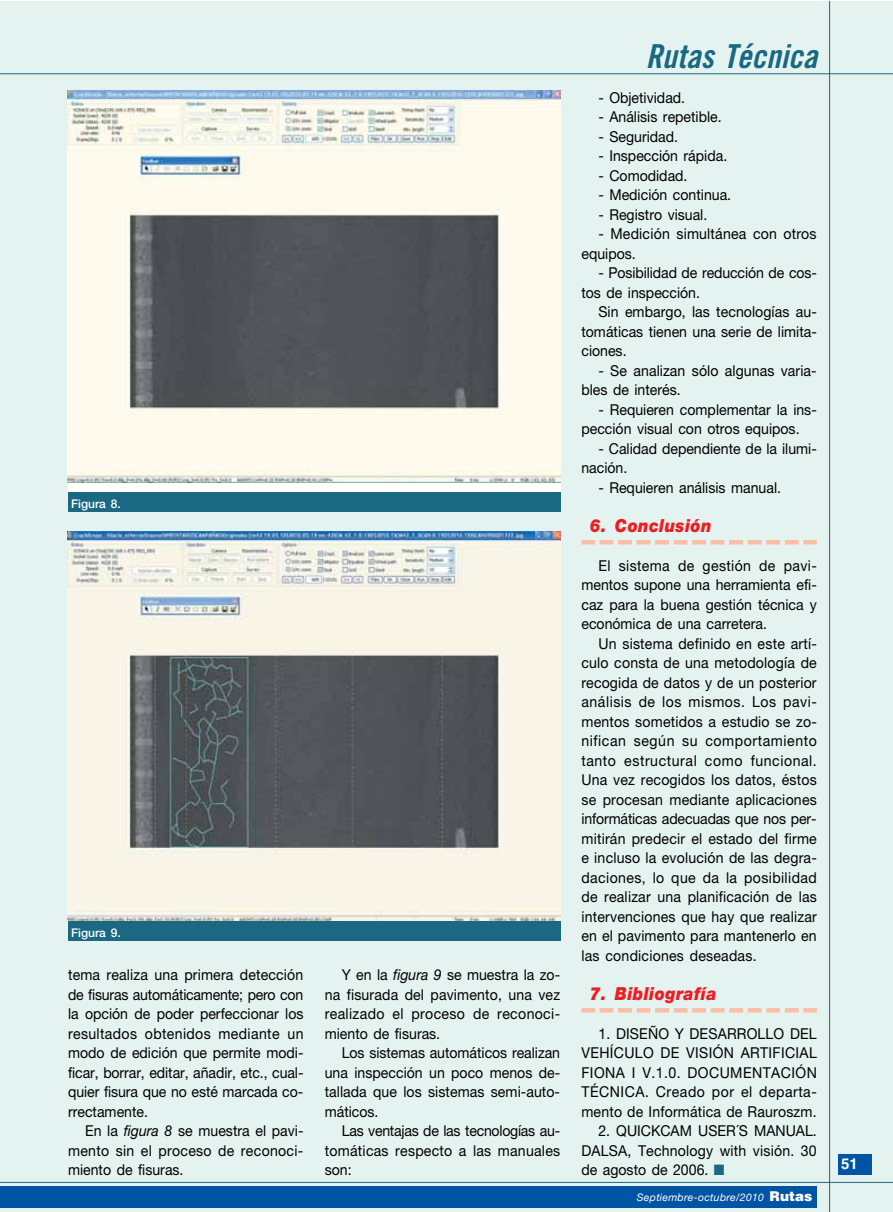
<style>
.page{position:relative;width:893px;height:1212px;background:#fff}
.page>*{position:absolute;margin:0;border:0;box-sizing:border-box;transform-origin:0 0}
.t1{font:33px "Trade Gothic Bold Cond Twenty Obl";color:#1a6881}
.t2{font:italic 900 18px "Helvetica Neue";letter-spacing:.025em;color:#ed1d24;scale:.9 1}
.t3{font:15px/19.5px "Helvetica Neue";color:#000;text-align:justify;scale:.94 1}
.t4{font:700 15px "Helvetica";color:#fff}
.t5{font:500 12px "Helvetica Neue";color:#fff}
.t6{font:italic 10.5px "Helvetica Neue";letter-spacing:.025em;color:#fff}
.s1{font-style:italic}
.s2{color:#1a6881}
.s3{font-family:"Helvetica";font-weight:900;font-style:normal;font-size:13.5px}
</style>
<div class="page">
<div style="left:0;top:2px;width:892px;height:1210px;background:#e4f3ef"></div>
<hr style="left:829px;top:2px;width:1px;height:1210px;background:#1a6881">
<div style="left:838px;top:1155px;width:33px;height:20px;background:#0054a4"></div>
<svg style="left:599px;top:540px;width:200px;height:5px"></svg>
<div style="left:581px;top:540px;width:14px;height:5px;background:#fbbea7"></div>
<div style="left:803px;top:540px;width:13px;height:5px;background:#fbbea7"></div>
<svg style="left:599px;top:1008px;width:200px;height:5px"></svg>
<div style="left:581px;top:1008px;width:14px;height:5px;background:#fbbea7"></div>
<div style="left:803px;top:1008px;width:13px;height:5px;background:#fbbea7"></div>
<hr style="left:0;top:73px;width:892px;height:1px;background:#1a6881">
<div style="left:0;top:1187px;width:816px;height:21px;background:#0054a4"></div>
<hr style="left:0;top:1182px;width:892px;height:1px;background:#1a6881">
<div style="left:68px;top:91px;width:492px;height:402px;background:#fff"></div>
<img style="left:68px;top:90px;width:492px;height:392px">
<img style="left:68px;top:531px;width:492px;height:391px">
<div style="left:68px;top:493px;width:492px;height:19px;background:#1a6881"></div>
<div style="left:68px;top:922px;width:492px;height:19px;background:#1a6881"></div>
<p class="t5" style="left:71px;top:500px;width:51px">Figura 8.</p>
<p class="t5" style="left:71px;top:929px;width:51px">Figura 9.</p>
<p class="t3" style="left:68px;top:966px;width:252px">tema realiza una primera detección de fisuras automáticamente; pero con la opción de poder perfeccionar los resultados obtenidos mediante un modo de edición que permite modi&shy;ficar, borrar, editar, añadir, etc., cual&shy;quier fisura que no esté marcada co&shy;rrectamente.</p>
<p class="t3" style="left:68px;top:1122px;width:252px;text-indent:17px">En la <span class="s1">figura 8</span> se muestra el pavi&shy;mento sin el proceso de reconoci&shy;miento de fisuras.</p>
<p class="t3" style="left:325px;top:966px;width:252px;text-indent:17px">Y en la <span class="s1">figura 9</span> se muestra la zo&shy;na fisurada del pavimento, una vez realizado el proceso de reconoci&shy;miento de fisuras.</p>
<p class="t3" style="left:325px;top:1044px;width:252px;text-indent:17px">Los sistemas automáticos realizan una inspección un poco menos de&shy;tallada que los sistemas semi-auto&shy;máticos.</p>
<p class="t3" style="left:325px;top:1122px;width:252px;text-indent:17px">Las ventajas de las tecnologías au&shy;tomáticas respecto a las manuales son:</p>
<h1 class="t1" style="left:645px;top:44px;width:173px">Rutas Técnica</h1>
<p class="t3" style="left:598px;top:89px;width:94px">- Objetividad.</p>
<p class="t3" style="left:598px;top:108px;width:133px">- Análisis repetible.</p>
<p class="t3" style="left:598px;top:128px;width:86px">- Seguridad.</p>
<p class="t3" style="left:598px;top:147px;width:138px">- Inspección rápida.</p>
<p class="t3" style="left:598px;top:167px;width:96px">- Comodidad.</p>
<p class="t3" style="left:598px;top:186px;width:143px">- Medición continua.</p>
<p class="t3" style="left:598px;top:206px;width:117px">- Registro visual.</p>
<p class="t3" style="left:581px;top:225px;width:252px;text-indent:17px">- Medición simultánea con otros equipos.</p>
<p class="t3" style="left:581px;top:264px;width:252px;text-indent:17px">- Posibilidad de reducción de cos&shy;tos de inspección.</p>
<p class="t3" style="left:581px;top:303px;width:252px;text-indent:17px">Sin embargo, las tecnologías au&shy;tomáticas tienen una serie de limita&shy;ciones.</p>
<p class="t3" style="left:581px;top:362px;width:252px;text-indent:17px">- Se analizan sólo algunas varia&shy;bles de interés.</p>
<p class="t3" style="left:581px;top:401px;width:252px;text-indent:17px">- Requieren complementar la ins&shy;pección visual con otros equipos.</p>
<p class="t3" style="left:581px;top:440px;width:252px;text-indent:17px">- Calidad dependiente de la ilumi&shy;nación.</p>
<p class="t3" style="left:598px;top:479px;width:196px">- Requieren análisis manual.</p>
<p class="t2" style="left:590px;top:519px;width:137px">6. Conclusión</p>
<p class="t3" style="left:581px;top:557px;width:252px;text-indent:17px">El sistema de gestión de pavi&shy;mentos supone una herramienta efi&shy;caz para la buena gestión técnica y económica de una carretera.</p>
<p class="t3" style="left:581px;top:635px;width:252px;text-indent:17px">Un sistema definido en este artí&shy;culo consta de una metodología de recogida de datos y de un posterior análisis de los mismos. Los pavi&shy;mentos sometidos a estudio se zo&shy;nifican según su comportamiento tanto estructural como funcional.<br>Una vez recogidos los datos, éstos se procesan mediante aplicaciones informáticas adecuadas que nos per&shy;mitirán predecir el estado del firme e incluso la evolución de las degra&shy;daciones, lo que da la posibilidad de realizar una planificación de las intervenciones que hay que realizar en el pavimento para mantenerlo en las condiciones deseadas.</p>
<p class="t2" style="left:590px;top:987px;width:142px">7. Bibliografía</p>
<p class="t3" style="left:581px;top:1025px;width:252px;text-indent:17px">1. DISEÑO Y DESARROLLO DEL VEHÍCULO DE VISIÓN ARTIFICIAL FIONA I V.1.0. DOCUMENTACIÓN TÉCNICA. Creado por el departa&shy;mento de Informática de Rauroszm.</p>
<p class="t3" style="left:581px;top:1122px;width:252px;text-indent:17px">2. QUICKCAM USER´S MANUAL.<br>DALSA, Technology with visión. 30 de agosto de 2006. <span class="s2">■</span></p>
<p class="t6" style="left:637px;top:1193px;width:177px">Septiembre-octubre/2010 <span class="s3">Rutas</span></p>
<p class="t4" style="left:841px;top:1158px;width:18px">51</p>
</div>
